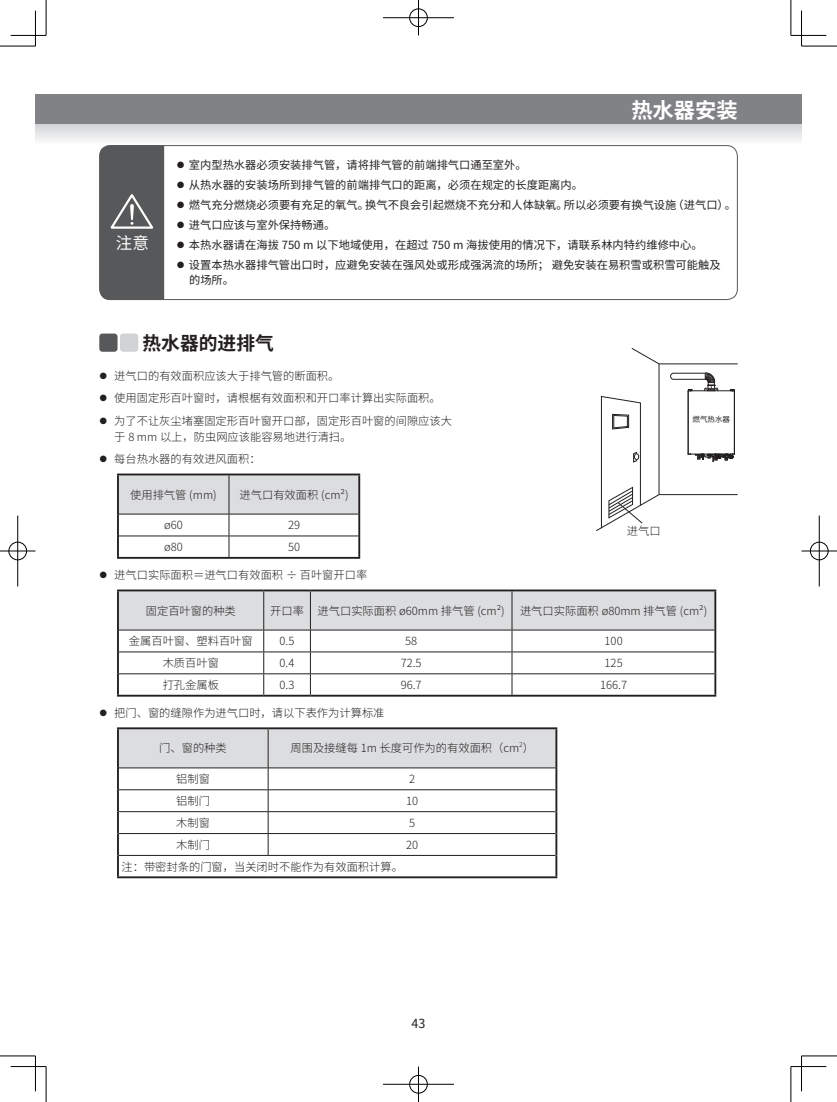
<style>
.page{position:relative;width:837px;height:1102px;background:#fff}
.page>*{position:absolute;margin:0;border:0;box-sizing:border-box;transform-origin:0 0}
.t1{font:700 21.25px "Source Han Sans CN";color:#fff}
.t2{font:700 18.75px "Source Han Sans CN";color:#231f20}
.t3{font:16.62px "Source Han Sans CN";color:#fff}
.t4{font:12.5px "Source Han Sans CN";color:#231f20}
.t5{font:300 11.25px/22.8px "Source Han Sans CN";color:#231f20}
.t6{font:11.25px/19.9px "Source Han Sans CN";color:#231f20}
.t7{font:7.5px "Source Han Sans CN";color:#231f20}
.t8{font:300 6.5px "Source Han Sans CN";color:#231f20}
</style>
<div class="page">
<div style="left:35px;top:95px;width:766px;height:30px;background:#808285"></div>
<svg style="left:35px;top:125px;width:766px;height:23px"></svg>
<div style="left:99px;top:145px;width:638px;height:155px;border:1px solid #57585a;border-radius:11px"></div>
<div style="left:100px;top:145px;width:64px;height:155px;background:#57585a"></div>
<div style="left:99px;top:334px;width:18px;height:18px;background:#57585a;border-radius:3px"></div>
<div style="left:120px;top:334px;width:18px;height:18px;background:#d1d2d4;border-radius:3px"></div>
<hr style="left:117px;top:474px;width:112px;height:1px;background:#231f20">
<hr style="left:117px;top:475px;width:2px;height:39px;background:#231f20">
<hr style="left:229px;top:474px;width:131px;height:1px;background:#231f20">
<hr style="left:358px;top:475px;width:2px;height:39px;background:#231f20">
<hr style="left:117px;top:536px;width:2px;height:21px;background:#231f20">
<hr style="left:358px;top:536px;width:2px;height:21px;background:#231f20">
<hr style="left:117px;top:557px;width:112px;height:2px;background:#231f20">
<hr style="left:229px;top:557px;width:131px;height:2px;background:#231f20">
<svg style="left:118px;top:475px;width:241px;height:82px"></svg>
<hr style="left:119px;top:536px;width:110px;height:1px;background:#231f20">
<hr style="left:229px;top:536px;width:129px;height:1px;background:#231f20">
<hr style="left:117px;top:514px;width:2px;height:22px;background:#231f20">
<hr style="left:358px;top:514px;width:2px;height:22px;background:#231f20">
<hr style="left:117px;top:590px;width:147px;height:1px;background:#231f20">
<hr style="left:117px;top:591px;width:2px;height:39px;background:#231f20">
<hr style="left:512px;top:590px;width:204px;height:1px;background:#231f20">
<hr style="left:714px;top:591px;width:2px;height:39px;background:#231f20">
<hr style="left:117px;top:630px;width:2px;height:22px;background:#231f20">
<hr style="left:714px;top:630px;width:2px;height:22px;background:#231f20">
<hr style="left:117px;top:652px;width:2px;height:22px;background:#231f20">
<hr style="left:714px;top:652px;width:2px;height:22px;background:#231f20">
<hr style="left:117px;top:674px;width:2px;height:21px;background:#231f20">
<hr style="left:714px;top:674px;width:2px;height:21px;background:#231f20">
<hr style="left:117px;top:695px;width:147px;height:2px;background:#231f20">
<hr style="left:264px;top:695px;width:46px;height:2px;background:#231f20">
<hr style="left:512px;top:695px;width:204px;height:2px;background:#231f20">
<hr style="left:310px;top:695px;width:202px;height:2px;background:#231f20">
<svg style="left:118px;top:590px;width:597px;height:105px"></svg>
<hr style="left:117px;top:727px;width:151px;height:2px;background:#231f20">
<hr style="left:117px;top:729px;width:2px;height:39px;background:#231f20">
<hr style="left:268px;top:727px;width:289px;height:2px;background:#231f20">
<hr style="left:555px;top:729px;width:2px;height:39px;background:#231f20">
<hr style="left:117px;top:768px;width:2px;height:22px;background:#231f20">
<hr style="left:555px;top:768px;width:2px;height:22px;background:#231f20">
<hr style="left:117px;top:790px;width:2px;height:22px;background:#231f20">
<hr style="left:555px;top:790px;width:2px;height:22px;background:#231f20">
<hr style="left:117px;top:812px;width:2px;height:22px;background:#231f20">
<hr style="left:555px;top:812px;width:2px;height:22px;background:#231f20">
<hr style="left:117px;top:834px;width:2px;height:21px;background:#231f20">
<hr style="left:555px;top:834px;width:2px;height:21px;background:#231f20">
<hr style="left:117px;top:855px;width:2px;height:21px;background:#231f20">
<hr style="left:555px;top:855px;width:2px;height:21px;background:#231f20">
<hr style="left:117px;top:876px;width:151px;height:2px;background:#231f20">
<hr style="left:268px;top:876px;width:289px;height:2px;background:#231f20">
<svg style="left:118px;top:728px;width:438px;height:127px"></svg>
<hr style="left:119px;top:855px;width:149px;height:1px;background:#231f20">
<hr style="left:268px;top:855px;width:287px;height:1px;background:#231f20">
<svg style="left:631px;top:348px;width:106px;height:16px"></svg>
<hr style="left:658px;top:364px;width:1px;height:131px;background:#231f20">
<svg style="left:596px;top:373px;width:141px;height:158px"></svg>
<hr style="left:0;top:46px;width:35px;height:1px;background:#000">
<hr style="left:801px;top:46px;width:35px;height:1px;background:#000">
<hr style="left:0;top:1056px;width:35px;height:1px;background:#000">
<hr style="left:801px;top:1056px;width:35px;height:1px;background:#000">
<hr style="left:46px;top:0;width:1px;height:35px;background:#000">
<hr style="left:46px;top:1067px;width:1px;height:35px;background:#000">
<hr style="left:790px;top:0;width:1px;height:35px;background:#000">
<hr style="left:790px;top:1067px;width:1px;height:35px;background:#000">
<hr style="left:11px;top:35px;width:35px;height:1px;background:#000">
<hr style="left:790px;top:35px;width:36px;height:1px;background:#000">
<hr style="left:11px;top:1066px;width:35px;height:1px;background:#000">
<hr style="left:790px;top:1066px;width:36px;height:1px;background:#000">
<hr style="left:35px;top:11px;width:1px;height:35px;background:#000">
<hr style="left:35px;top:1056px;width:1px;height:35px;background:#000">
<hr style="left:801px;top:11px;width:1px;height:35px;background:#000">
<hr style="left:801px;top:1056px;width:1px;height:35px;background:#000">
<div style="left:408px;top:8px;width:20px;height:19px;border:2px solid #fff;border-radius:50%"></div>
<hr style="left:383px;top:17px;width:71px;height:1px;background:#fff">
<hr style="left:417px;top:0;width:2px;height:35px;background:#fff">
<div style="left:409px;top:9px;width:18px;height:18px;border:1px solid #000;border-radius:50%"></div>
<hr style="left:383px;top:18px;width:71px;height:1px;background:#000">
<hr style="left:418px;top:0;width:1px;height:35px;background:#000">
<div style="left:408px;top:1075px;width:20px;height:19px;border:2px solid #fff;border-radius:50%"></div>
<hr style="left:383px;top:1083px;width:71px;height:2px;background:#fff">
<hr style="left:417px;top:1067px;width:2px;height:35px;background:#fff">
<div style="left:409px;top:1075px;width:18px;height:18px;border:1px solid #000;border-radius:50%"></div>
<hr style="left:383px;top:1084px;width:71px;height:1px;background:#000">
<hr style="left:418px;top:1067px;width:1px;height:35px;background:#000">
<div style="left:8px;top:541px;width:19px;height:20px;border:2px solid #fff;border-radius:50%"></div>
<hr style="left:0;top:550px;width:35px;height:2px;background:#fff">
<hr style="left:17px;top:516px;width:1px;height:70px;background:#fff">
<div style="left:9px;top:542px;width:18px;height:18px;border:1px solid #000;border-radius:50%"></div>
<hr style="left:0;top:551px;width:35px;height:1px;background:#000">
<hr style="left:18px;top:516px;width:1px;height:70px;background:#000">
<div style="left:809px;top:541px;width:19px;height:20px;border:2px solid #fff;border-radius:50%"></div>
<hr style="left:801px;top:550px;width:35px;height:2px;background:#fff">
<div style="left:809px;top:542px;width:19px;height:18px;border:1px solid #000;border-radius:50%"></div>
<hr style="left:801px;top:551px;width:35px;height:1px;background:#000">
<hr style="left:818px;top:516px;width:1px;height:70px;background:#000">
<h3 class="t3" style="left:116px;top:234px;width:35px">注意</h3>
<h1 class="t1" style="left:631px;top:98px;width:108px">热水器安装</h1>
<p class="t6" style="left:189px;top:156px;width:548px">室内型热水器必须安装排气管，请将排气管的前端排气口通至室外。<br>从热水器的安装场所到排气管的前端排气口的距离，必须在规定的长度距离内。<br>燃气充分燃烧必须要有充足的氧气。换气不良会引起燃烧不充分和人体缺氧。所以必须要有换气设施（进气口）。进气口应该与室外保持畅通。<br>本热水器请在海拔 750 m 以下地域使用，在超过 750 m 海拔使用的情况下，请联系林内特约维修中心。<br>设置本热水器排气管出口时，应避免安装在强风处或形成强涡流的场所；避免安装在易积雪或积雪可能触及</p>
<p class="t6" style="left:189px;top:271px;width:46px">的场所。</p>
<h2 class="t2" style="left:142px;top:332px;width:133px">热水器的进排气</h2>
<p class="t5" style="left:114px;top:364px;width:339px">进气口的有效面积应该大于排气管的断面积。<br>使用固定形百叶窗时，请根椐有效面积和开口率计算出实际面积。为了不让灰尘堵塞固定形百叶窗开口部，固定形百叶窗的间隙应该大</p>
<p class="t5" style="left:114px;top:425px;width:238px">于 8 mm 以上，防虫网应该能容易地进行清扫。每台热水器的有效进风面积：</p>
<p class="t5" style="left:130px;top:483px;width:88px">使用排气管 (mm)</p>
<p class="t5" style="left:239px;top:483px;width:110px">进气口有效面积 (cm²)</p>
<p class="t5" style="left:164px;top:514px;width:20px">ø60</p>
<p class="t5" style="left:288px;top:514px;width:14px">29</p>
<p class="t5" style="left:164px;top:536px;width:20px">ø80</p>
<p class="t5" style="left:288px;top:536px;width:14px">50</p>
<p class="t5" style="left:114px;top:564px;width:254px">进气口实际面积＝进气口有效面积 ÷ 百叶窗开口率</p>
<p class="t5" style="left:146px;top:599px;width:91px">固定百叶窗的种类</p>
<p class="t5" style="left:270px;top:599px;width:236px">开口率 进气口实际面积 ø60mm 排气管 (cm²)</p>
<p class="t5" style="left:520px;top:599px;width:189px">进气口实际面积 ø80mm 排气管 (cm²)</p>
<p class="t5" style="left:129px;top:630px;width:125px">金属百叶窗、塑料百叶窗</p>
<p class="t5" style="left:279px;top:630px;width:16px">0.5</p>
<p class="t5" style="left:405px;top:630px;width:14px">58</p>
<p class="t5" style="left:604px;top:630px;width:20px">100</p>
<p class="t5" style="left:163px;top:652px;width:58px">木质百叶窗</p>
<p class="t5" style="left:279px;top:652px;width:16px">0.4</p>
<p class="t5" style="left:400px;top:652px;width:22px">72.5</p>
<p class="t5" style="left:604px;top:652px;width:20px">125</p>
<p class="t5" style="left:163px;top:674px;width:58px">打孔金属板</p>
<p class="t5" style="left:279px;top:674px;width:16px">0.3</p>
<p class="t5" style="left:400px;top:674px;width:22px">96.7</p>
<p class="t5" style="left:600px;top:674px;width:28px">166.7</p>
<p class="t5" style="left:114px;top:702px;width:271px">把门、窗的缝隙作为进气口时，请以下表作为计算标准</p>
<p class="t5" style="left:159px;top:737px;width:69px">门、窗的种类</p>
<p class="t5" style="left:290px;top:737px;width:245px">周围及接缝每 1m 长度可作为的有效面积（cm ）</p>
<p class="t7" style="left:692px;top:415px;width:39px">燃气热水器</p>
<p class="t5" style="left:626px;top:520px;width:35px">进气口</p>
<p class="t8" style="left:519px;top:741px;width:5px">2</p>
<p class="t5" style="left:176px;top:768px;width:35px">铝制窗</p>
<p class="t5" style="left:409px;top:768px;width:8px">2</p>
<p class="t5" style="left:176px;top:790px;width:35px">铝制门</p>
<p class="t5" style="left:406px;top:790px;width:14px">10</p>
<p class="t5" style="left:176px;top:812px;width:35px">木制窗</p>
<p class="t5" style="left:409px;top:812px;width:8px">5</p>
<p class="t5" style="left:176px;top:833px;width:35px">木制门</p>
<p class="t5" style="left:406px;top:833px;width:14px">20</p>
<p class="t5" style="left:121px;top:855px;width:283px">注：带密封条的门窗，当关闭时不能作为有效面积计算。</p>
<p class="t4" style="left:411px;top:1016px;width:15px">43</p>
</div>
